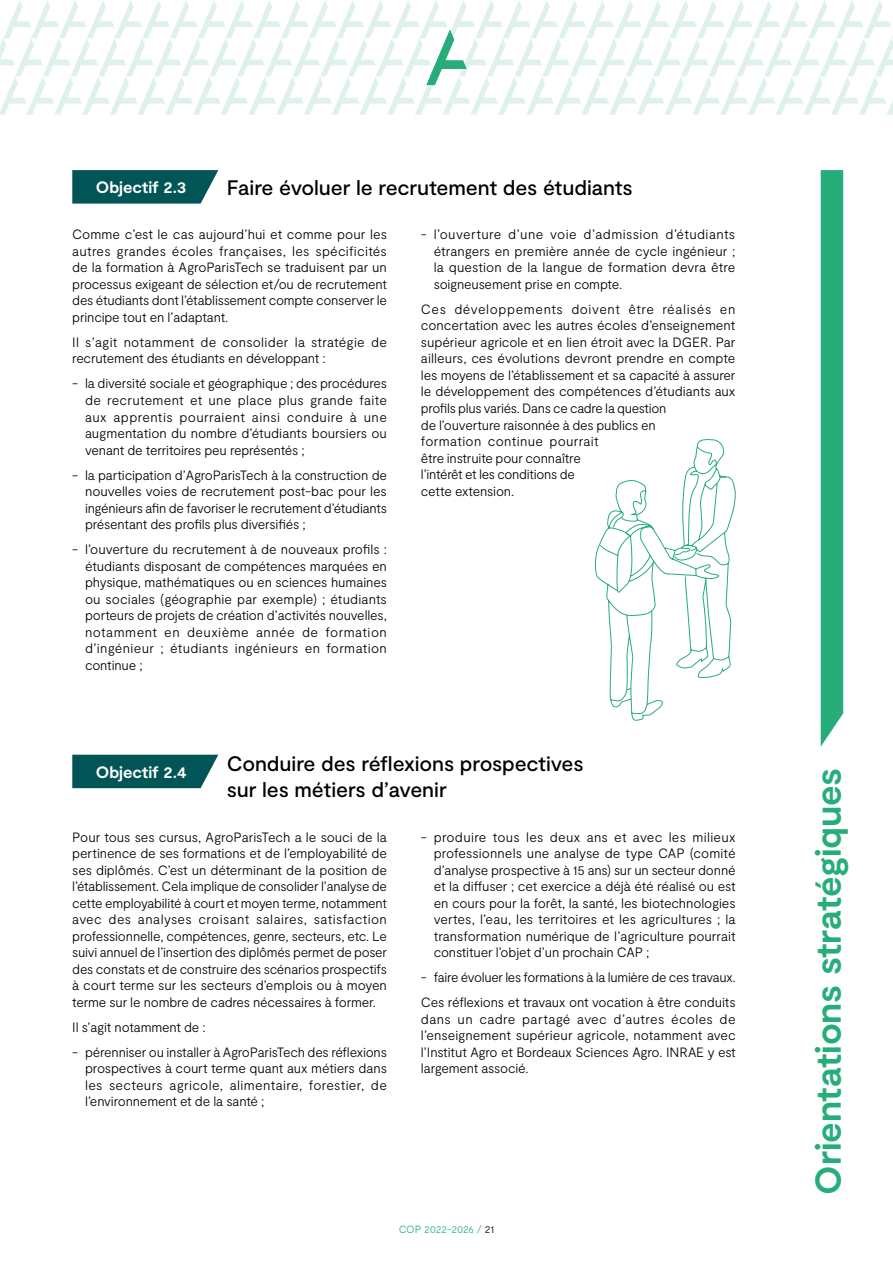
<style>
.page{position:relative;width:893px;height:1263px;background:#fff}
.page>*{position:absolute;margin:0;border:0;box-sizing:border-box;transform-origin:0 0}
.t1{font:700 36px "Moderat";letter-spacing:-.005em;color:#27ad7a}
.t2{font:500 21px/25.2px "Moderat";letter-spacing:-.005em;color:#000}
.t3{font:700 16.5px "Moderat";letter-spacing:-.005em;color:#fff}
.t4{font:300 13.5px/16.5px "Moderat";letter-spacing:-.01em;color:#000;text-align:justify}
.t5{font:300 10.5px "Moderat";letter-spacing:-.015em;color:#27ad7a}
.s1{color:#000}
</style>
<div class="page">
<svg style="left:0;top:0;width:893px;height:115px"></svg>
<svg style="left:595px;top:439px;width:141px;height:282px"></svg>
<svg style="left:72px;top:170px;width:147px;height:34px;background:#166263"></svg>
<div style="left:72px;top:755px;width:146px;height:33px;background:#025556"></div>
<div style="left:821px;top:170px;width:22px;height:576px;background:#27ad7a"></div>
<p class="t3" style="left:96px;top:178px;width:92px">Objectif 2.3</p>
<h2 class="t2" style="left:227px;top:176px;width:407px">Faire évoluer le recrutement des étudiants</h2>
<p class="t4" style="left:72px;top:227px;width:316px">Comme c’est le cas aujourd’hui et comme pour les autres grandes écoles françaises, les spécificités de la formation à AgroParisTech se traduisent par un processus exigeant de sélection et/ou de recrutement des étudiants dont l’établissement compte conserver le principe tout en l’adaptant.</p>
<p class="t4" style="left:72px;top:334px;width:316px">Il s’agit notamment de consolider la stratégie de recrutement des étudiants en développant :</p>
<p class="t4" style="left:85px;top:376px;width:303px;text-indent:-13px">- la diversité sociale et géographique ; des procédures de recrutement et une place plus grande faite aux apprentis pourraient ainsi conduire à une augmentation du nombre d’étudiants boursiers ou venant de territoires peu représentés ;</p>
<p class="t4" style="left:85px;top:467px;width:303px;text-indent:-13px">- la participation d’AgroParisTech à la construction de nouvelles voies de recrutement post-bac pour les ingénieurs afin de favoriser le recrutement d’étudiants présentant des profils plus diversifiés ;</p>
<p class="t4" style="left:85px;top:541px;width:303px;text-indent:-13px">- l’ouverture du recrutement à de nouveaux profils : étudiants disposant de compétences marquées en physique, mathématiques ou en sciences humaines ou sociales (géographie par exemple) ; étudiants porteurs de projets de création d’activités nouvelles, notamment en deuxième année de formation d’ingénieur ; étudiants ingénieurs en formation continue ;</p>
<p class="t4" style="left:434px;top:227px;width:303px;text-indent:-13px">- l’ouverture d’une voie d’admission d’étudiants étrangers en première année de cycle ingénieur ; la question de la langue de formation devra être soigneusement prise en compte.</p>
<p class="t4" style="left:421px;top:301px;width:316px;text-align:left">Ces développements doivent être réalisés en concertation avec les autres écoles d’enseignement supérieur agricole et en lien étroit avec la DGER. Par ailleurs, ces évolutions devront prendre en compte les moyens de l’établissement et sa capacité à assurer le développement des compétences d’étudiants aux profils plus variés. Dans ce cadre la question<br>de l’ouverture raisonnée à des publics en<br>formation continue pourrait<br>être instruite pour connaître<br>l’intérêt et les conditions de<br>cette extension.</p>
<h2 class="t2" style="left:227px;top:752px;width:358px">Conduire des réflexions prospectives sur les métiers d’avenir</h2>
<p class="t3" style="left:96px;top:762px;width:93px">Objectif 2.4</p>
<h1 class="t1" style="left:807px;top:1195px;width:428px;rotate:-90deg">Orientations stratégiques</h1>
<p class="t5" style="left:399px;top:1223px;width:97px">COP 2022-2026 / <span class="s1">21</span></p>
<p class="t4" style="left:72px;top:829px;width:316px">Pour tous ses cursus, AgroParisTech a le souci de la pertinence de ses formations et de l’employabilité de ses diplômés. C’est un déterminant de la position de l’établissement. Cela implique de consolider l’analyse de cette employabilité à court et moyen terme, notamment avec des analyses croisant salaires, satisfaction professionnelle, compétences, genre, secteurs, etc. Le suivi annuel de l’insertion des diplômés permet de poser des constats et de construire des scénarios prospectifs à court terme sur les secteurs d’emplois ou à moyen terme sur le nombre de cadres nécessaires à former.</p>
<p class="t4" style="left:72px;top:1019px;width:135px">Il s’agit notamment de :</p>
<p class="t4" style="left:85px;top:1044px;width:303px;text-indent:-13px">- pérenniser ou installer à AgroParisTech des réflexions prospectives à court terme quant aux métiers dans les secteurs agricole, alimentaire, forestier, de l’environnement et de la santé ;</p>
<p class="t4" style="left:434px;top:829px;width:303px;text-indent:-13px">- produire tous les deux ans et avec les milieux professionnels une analyse de type CAP (comité d’analyse prospective à 15 ans) sur un secteur donné et la diffuser ; cet exercice a déjà été réalisé ou est en cours pour la forêt, la santé, les biotechnologies vertes, l’eau, les territoires et les agricultures ; la transformation numérique de l’agriculture pourrait constituer l’objet d’un prochain CAP ;</p>
<p class="t4" style="left:421px;top:965px;width:316px;line-height:25px">- faire évoluer les formations à la lumière de ces travaux.<br>Ces réflexions et travaux ont vocation à être conduits</p>
<p class="t4" style="left:421px;top:1011px;width:316px">dans un cadre partagé avec d’autres écoles de l’enseignement supérieur agricole, notamment avec l’Institut Agro et Bordeaux Sciences Agro. INRAE y est largement associé.</p>
</div>
